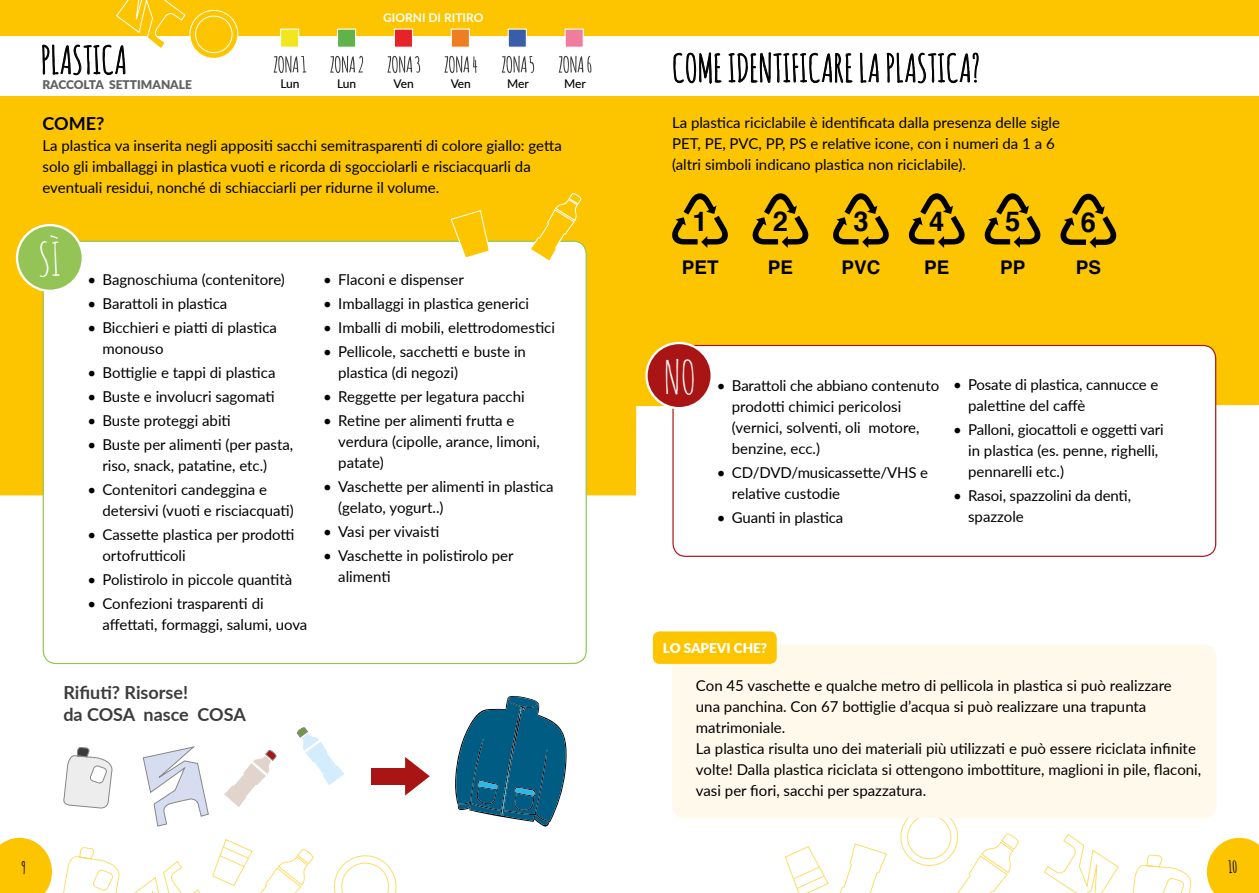
<style>
.page{position:relative;width:1259px;height:893px;background:#fff}
.page>*{position:absolute;margin:0;border:0;box-sizing:border-box;transform-origin:0 0}
.t1{font:45.45px "Amatic SC";color:#fff}
.t2{font:45.15px "Amatic SC";color:#fff}
.t3{font:37.5px "Amatic SC";color:#000}
.t4{font:700 27.3px "Helvetica";color:#000}
.t5{font:700 18.9px "Helvetica";color:#000}
.t6{font:700 18px/21.6px "Lato";color:#3c3c3b}
.t7{font:700 18px "Lato";color:#000}
.t8{font:700 16.5px "Amatic";color:#000}
.t9{font:15px/21px "Lato";color:#000}
.t10{font:900 13.5px "Lato";color:#fff}
.t11{font:900 12px "Lato";color:#626160}
.t12{font:500 12px "Lato";letter-spacing:-.005em;color:#000}
.t13{font:700 12px "Lato";color:#fff}
</style>
<div class="page">
<svg style="left:134px;top:861px;width:66px;height:32px"></svg>
<svg style="left:63px;top:847px;width:57px;height:46px"></svg>
<svg style="left:212px;top:839px;width:102px;height:54px"></svg>
<svg style="left:334px;top:855px;width:63px;height:38px"></svg>
<svg style="left:785px;top:843px;width:102px;height:50px"></svg>
<svg style="left:900px;top:818px;width:119px;height:75px"></svg>
<svg style="left:1044px;top:834px;width:75px;height:59px"></svg>
<svg style="left:1132px;top:855px;width:60px;height:38px"></svg>
<div style="left:0;top:0;width:1259px;height:495px;background:#fcc500"></div>
<div style="left:371px;top:768px;width:41px;height:16px;background:#a91515"></div>
<svg style="left:405px;top:757px;width:25px;height:38px"></svg>
<svg style="left:63px;top:747px;width:50px;height:62px"></svg>
<svg style="left:224px;top:750px;width:53px;height:57px"></svg>
<svg style="left:296px;top:727px;width:48px;height:58px"></svg>
<svg style="left:143px;top:747px;width:66px;height:79px"></svg>
<div style="left:629px;top:36px;width:630px;height:60px;background:#fff"></div>
<svg style="left:673px;top:52px;width:48px;height:50px"></svg>
<svg style="left:728px;top:52px;width:124px;height:47px"></svg>
<svg style="left:860px;top:52px;width:19px;height:31px"></svg>
<svg style="left:886px;top:52px;width:92px;height:52px"></svg>
<div style="left:43px;top:241px;width:543px;height:422px;background:#fff;border-radius:13px"></div>
<div style="left:17px;top:225px;width:66px;height:66px;background:#94c356;border-radius:50%"></div>
<div style="left:16px;top:224px;width:68px;height:68px;border:2px solid #fff;border-radius:50%"></div>
<div style="left:673px;top:345px;width:542px;height:211px;background:#fff;border-radius:13px"></div>
<div style="left:672px;top:345px;width:544px;height:212px;border:1px solid #a91515;border-radius:13px"></div>
<div style="left:646px;top:343px;width:65px;height:65px;background:#a91515;border-radius:50%"></div>
<div style="left:645px;top:342px;width:68px;height:67px;border:2px solid #fff;border-radius:50%"></div>
<div style="left:672px;top:644px;width:544px;height:174px;background:#fff9ec;border-radius:13px"></div>
<div style="left:653px;top:631px;width:123px;height:33px;background:#fcc500;border-radius:7px"></div>
<svg style="left:0;top:838px;width:52px;height:55px"></svg>
<svg style="left:1206px;top:838px;width:53px;height:55px"></svg>
<svg style="left:672px;top:192px;width:56px;height:56px"></svg>
<svg style="left:752px;top:192px;width:56px;height:56px"></svg>
<svg style="left:833px;top:192px;width:56px;height:56px"></svg>
<svg style="left:908px;top:192px;width:57px;height:56px"></svg>
<svg style="left:984px;top:192px;width:56px;height:56px"></svg>
<svg style="left:1060px;top:193px;width:56px;height:55px"></svg>
<svg style="left:455px;top:695px;width:112px;height:132px"></svg>
<div style="left:0;top:36px;width:629px;height:60px;background:#fff"></div>
<svg style="left:274px;top:56px;width:32px;height:17px"></svg>
<svg style="left:444px;top:56px;width:33px;height:17px"></svg>
<svg style="left:502px;top:56px;width:32px;height:17px"></svg>
<svg style="left:558px;top:56px;width:33px;height:17px"></svg>
<svg style="left:279px;top:28px;width:21px;height:20px"></svg>
<svg style="left:314px;top:28px;width:106px;height:45px"></svg>
<svg style="left:450px;top:28px;width:20px;height:20px"></svg>
<svg style="left:507px;top:28px;width:20px;height:20px"></svg>
<svg style="left:564px;top:28px;width:20px;height:19px"></svg>
<svg style="left:529px;top:191px;width:53px;height:70px"></svg>
<svg style="left:450px;top:210px;width:40px;height:48px"></svg>
<svg style="left:42px;top:0;width:198px;height:76px"></svg>
<p class="t13" style="left:383px;top:9px;width:102px">GIORNI DI RITIRO</p>
<h3 class="t3" style="left:41px;top:36px;width:87px">PLASTICA</h3>
<p class="t11" style="left:42px;top:75px;width:151px">RACCOLTA SETTIMANALE</p>
<p class="t12" style="left:280px;top:75px;width:21px">Lun</p>
<p class="t12" style="left:337px;top:75px;width:21px">Lun</p>
<p class="t12" style="left:393px;top:75px;width:22px">Ven</p>
<p class="t12" style="left:451px;top:75px;width:22px">Ven</p>
<p class="t12" style="left:507px;top:75px;width:23px">Mer</p>
<p class="t12" style="left:564px;top:75px;width:23px">Mer</p>
<p class="t7" style="left:43px;top:110px;width:63px">COME?</p>
<p class="t9" style="left:43px;top:135px;width:521px">La plastica va inserita negli appositi sacchi semitrasparenti di colore giallo: getta solo gli imballaggi in plastica vuoti e ricorda di sgocciolarli e risciacquarli da eventuali residui, nonché di schiacciarli per ridurne il volume.</p>
<h1 class="t1" style="left:38px;top:230px;width:25px">SÌ</h1>
<p class="t9" style="left:87px;top:268px;width:199px">• Bagnoschiuma (contenitore)</p>
<p class="t9" style="left:87px;top:292px;width:141px">• Barattoli in plastica</p>
<p class="t9" style="left:102px;top:316px;width:176px;text-indent:-15px">• Bicchieri e piatti di plastica monouso</p>
<p class="t9" style="left:87px;top:361px;width:190px">• Bottiglie e tappi di plastica</p>
<p class="t9" style="left:87px;top:385px;width:189px">• Buste e involucri sagomati</p>
<p class="t9" style="left:87px;top:409px;width:145px">• Buste proteggi abiti</p>
<p class="t9" style="left:102px;top:433px;width:192px;text-indent:-15px">• Buste per alimenti (per pasta, riso, snack, patatine, etc.)</p>
<p class="t9" style="left:102px;top:478px;width:193px;text-indent:-15px">• Contenitori candeggina e detersivi (vuoti e risciacquati)</p>
<p class="t9" style="left:102px;top:523px;width:193px;text-indent:-15px">• Cassette plastica per prodotti ortofrutticoli</p>
<p class="t9" style="left:87px;top:568px;width:206px">• Polistirolo in piccole quantità</p>
<p class="t9" style="left:102px;top:592px;width:206px;text-indent:-15px">• Confezioni trasparenti di affettati, formaggi, salumi, uova</p>
<p class="t9" style="left:323px;top:268px;width:142px">• Flaconi e dispenser</p>
<p class="t9" style="left:323px;top:292px;width:207px">• Imballaggi in plastica generici</p>
<p class="t9" style="left:323px;top:316px;width:233px">• Imballi di mobili, elettrodomestici</p>
<p class="t9" style="left:338px;top:340px;width:189px;text-indent:-15px">• Pellicole, sacchetti e buste in plastica (di negozi)</p>
<p class="t9" style="left:323px;top:385px;width:203px">• Reggette per legatura pacchi</p>
<p class="t9" style="left:338px;top:409px;width:203px;text-indent:-15px">• Retine per alimenti frutta e verdura (cipolle, arance, limoni, patate)</p>
<p class="t9" style="left:338px;top:475px;width:217px;text-indent:-15px">• Vaschette per alimenti in plastica (gelato, yogurt..)</p>
<p class="t9" style="left:323px;top:520px;width:118px">• Vasi per vivaisti</p>
<p class="t9" style="left:338px;top:544px;width:177px;text-indent:-15px">• Vaschette in polistirolo per alimenti</p>
<p class="t6" style="left:63px;top:681px;width:184px">Rifiuti? Risorse!<br>da COSA nasce COSA</p>
<p class="t8" style="left:21px;top:856px;width:6px">9</p>
<h3 class="t3" style="left:672px;top:44px;width:309px">COME IDENTIFICARE LA PLASTICA?</h3>
<p class="t9" style="left:672px;top:111px;width:389px">La plastica riciclabile è identificata dalla presenza delle sigle<br>PET, PE, PVC, PP, PS e relative icone, con i numeri da 1 a 6 (altri simboli indicano plastica non riciclabile).</p>
<h3 class="t4" style="left:773px;top:199px;width:17px">2</h3>
<h3 class="t4" style="left:853px;top:199px;width:17px">3</h3>
<h3 class="t4" style="left:929px;top:199px;width:17px">4</h3>
<h3 class="t4" style="left:1005px;top:199px;width:17px">5</h3>
<h3 class="t4" style="left:1081px;top:200px;width:17px">6</h3>
<h3 class="t4" style="left:692px;top:199px;width:17px">1</h3>
<p class="t5" style="left:682px;top:252px;width:38px">PET</p>
<p class="t5" style="left:768px;top:252px;width:27px">PE</p>
<p class="t5" style="left:841px;top:252px;width:40px">PVC</p>
<p class="t5" style="left:924px;top:252px;width:27px">PE</p>
<p class="t5" style="left:1000px;top:252px;width:27px">PP</p>
<p class="t5" style="left:1075px;top:252px;width:27px">PS</p>
<h2 class="t2" style="left:664px;top:348px;width:34px">NO</h2>
<p class="t9" style="left:732px;top:374px;width:209px;text-indent:-15px">• Barattoli che abbiano contenuto prodotti chimici pericolosi (vernici, solventi, oli motore, benzine, ecc.)</p>
<p class="t9" style="left:732px;top:461px;width:198px;text-indent:-15px">• CD/DVD/musicassette/VHS e relative custodie</p>
<p class="t9" style="left:717px;top:506px;width:128px">• Guanti in plastica</p>
<p class="t9" style="left:968px;top:373px;width:192px;text-indent:-15px">• Posate di plastica, cannucce e palettine del caffè</p>
<p class="t9" style="left:968px;top:418px;width:197px;text-indent:-15px">• Palloni, giocattoli e oggetti vari in plastica (es. penne, righelli, pennarelli etc.)</p>
<p class="t9" style="left:968px;top:484px;width:164px;text-indent:-15px">• Rasoi, spazzolini da denti, spazzole</p>
<p class="t10" style="left:663px;top:638px;width:106px">LO SAPEVI CHE?</p>
<p class="t9" style="left:696px;top:674px;width:507px">Con 45 vaschette e qualche metro di pellicola in plastica si può realizzare<br>una panchina. Con 67 bottiglie d’acqua si può realizzare una trapunta matrimoniale.<br>La plastica risulta uno dei materiali più utilizzati e può essere riciclata infinite volte! Dalla plastica riciclata si ottengono imbottiture, maglioni in pile, flaconi, vasi per fiori, sacchi per spazzatura.</p>
<p class="t8" style="left:1228px;top:856px;width:10px">10</p>
</div>
